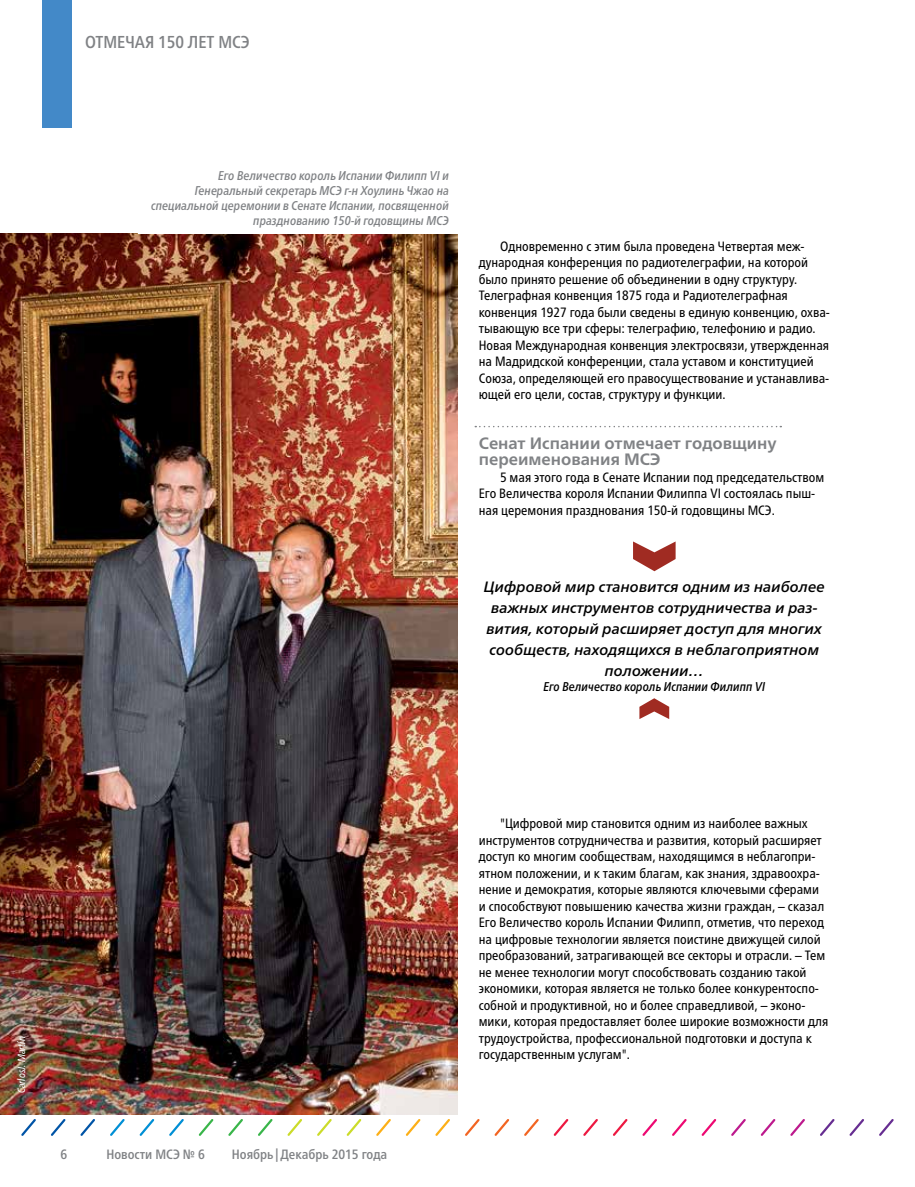
<style>
.page{position:relative;width:915px;height:1187px;background:#fff}
.page>*{position:absolute;margin:0;border:0;box-sizing:border-box;transform-origin:0 0}
.t1{font:500 condensed 17.25px "Frutiger Neue LTW1 G";color:#808285}
.t2{font:700 16.5px/16.5px "Frutiger Neue LTW1 G";color:#808285}
.t3{font:italic 500 15px/21px "Frutiger Neue LTW1 G";color:#000;text-align:center}
.t4{font:condensed 13.5px/16.5px "Frutiger Neue LTW1 G";color:#000}
.t5{font:500 condensed 13.5px "Frutiger Neue LTW1 G";color:#808285}
.t6{font:italic 500 condensed 12.75px/15.3px "Frutiger Neue LTW1 G";color:#808285;text-align:right}
.t7{font:italic 500 condensed 12.75px "Frutiger Neue LTW1 G";color:#000}
.t8{font:italic condensed 10.5px "Frutiger Neue LTW1 G";color:#fff}
</style>
<div class="page">
<svg style="left:475px;top:426px;width:306px;height:1px"></svg>
<img style="left:0;top:234px;width:457px;height:880px">
<svg style="left:633px;top:541px;width:42px;height:30px"></svg>
<svg style="left:639px;top:698px;width:30px;height:21px"></svg>
<svg style="left:21px;top:1119px;width:15px;height:17px"></svg>
<svg style="left:51px;top:1119px;width:15px;height:17px"></svg>
<svg style="left:80px;top:1119px;width:15px;height:17px"></svg>
<svg style="left:110px;top:1119px;width:15px;height:17px"></svg>
<svg style="left:139px;top:1119px;width:16px;height:17px"></svg>
<svg style="left:169px;top:1119px;width:15px;height:17px"></svg>
<svg style="left:198px;top:1119px;width:16px;height:17px"></svg>
<svg style="left:228px;top:1119px;width:15px;height:17px"></svg>
<svg style="left:258px;top:1119px;width:15px;height:17px"></svg>
<svg style="left:287px;top:1119px;width:15px;height:17px"></svg>
<svg style="left:317px;top:1119px;width:15px;height:17px"></svg>
<svg style="left:346px;top:1119px;width:16px;height:17px"></svg>
<svg style="left:376px;top:1119px;width:15px;height:17px"></svg>
<svg style="left:405px;top:1119px;width:16px;height:17px"></svg>
<svg style="left:435px;top:1119px;width:15px;height:17px"></svg>
<svg style="left:465px;top:1119px;width:15px;height:17px"></svg>
<svg style="left:494px;top:1119px;width:15px;height:17px"></svg>
<svg style="left:524px;top:1119px;width:15px;height:17px"></svg>
<svg style="left:553px;top:1119px;width:16px;height:17px"></svg>
<svg style="left:583px;top:1119px;width:15px;height:17px"></svg>
<svg style="left:613px;top:1119px;width:15px;height:17px"></svg>
<svg style="left:642px;top:1119px;width:15px;height:17px"></svg>
<svg style="left:672px;top:1119px;width:15px;height:17px"></svg>
<svg style="left:701px;top:1119px;width:16px;height:17px"></svg>
<svg style="left:731px;top:1119px;width:15px;height:17px"></svg>
<svg style="left:760px;top:1119px;width:16px;height:17px"></svg>
<svg style="left:790px;top:1119px;width:15px;height:17px"></svg>
<svg style="left:820px;top:1119px;width:15px;height:17px"></svg>
<svg style="left:849px;top:1119px;width:15px;height:17px"></svg>
<svg style="left:879px;top:1119px;width:15px;height:17px"></svg>
<div style="left:43px;top:0;width:29px;height:128px;background:#4389c8"></div>
<p class="t1" style="left:85px;top:32px;width:166px">Отмечая 150 лет МСЭ</p>
<p class="t6" style="left:151px;top:167px;width:299px">Его Величество король Испании Филипп VI и Генеральный секретарь МСЭ г-н Хоулинь Чжао на специальной церемонии в Сенате Испании, посвященной празднованию 150-й годовщины МСЭ</p>
<p class="t4" style="left:478px;top:237px;width:352px;text-indent:21px">Одновременно с этим была проведена Четвертая меж&shy;дународная конференция по радиотелеграфии, на которой было принято решение об объединении в одну структуру.<br>Телеграфная конвенция 1875 года и Радиотелеграфная конвенция 1927 года были сведены в единую конвенцию, охва&shy;тывающую все три сферы: телеграфию, телефонию и радио.<br>Новая Международная конвенция электросвязи, утвержденная на Мадридской конференции, стала уставом и конституцией Союза, определяющей его правосуществование и устанавлива&shy;ющей его цели, состав, структуру и функции.</p>
<p class="t2" style="left:478px;top:434px;width:299px">Сенат Испании отмечает годовщину переименования МСЭ</p>
<p class="t4" style="left:478px;top:468px;width:347px;text-indent:21px">5 мая этого года в Сенате Испании под председательством<br>Его Величества короля Испании Филиппа VI состоялась пыш&shy;ная церемония празднования 150-й годовщины МСЭ.</p>
<p class="t3" style="left:483px;top:576px;width:342px">Цифровой мир становится одним из наиболее важных инструментов сотрудничества и раз&shy;вития, который расширяет доступ для многих сообществ, находящихся в неблагоприятном положении…</p>
<p class="t7" style="left:543px;top:679px;width:223px">Его Величество король Испании Филипп VI</p>
<p class="t8" style="left:15px;top:1093px;width:59px;rotate:-90deg">CarlosJ. Martín</p>
<p class="t5" style="left:60px;top:1146px;width:8px">6</p>
<p class="t5" style="left:106px;top:1146px;width:100px">Новости МСЭ № 6</p>
<p class="t5" style="left:232px;top:1146px;width:157px">Ноябрь |Декабрь 2015 года</p>
<p class="t4" style="left:478px;top:815px;width:351px;text-indent:21px">"Цифровой мир становится одним из наиболее важных инструментов сотрудничества и развития, который расширяет доступ ко многим сообществам, находящимся в неблагопри&shy;ятном положении, и к таким благам, как знания, здравоохра&shy;нение и демократия, которые являются ключевыми сферами и способствуют повышению качества жизни граждан, – сказал Его Величество король Испании Филипп, отметив, что переход на цифровые технологии является поистине движущей силой преобразований, затрагивающей все секторы и отрасли. – Тем не менее технологии могут способствовать созданию такой экономики, которая является не только более конкурентоспо&shy;собной и продуктивной, но и более справедливой, – эконо&shy;мики, которая предоставляет более широкие возможности для трудоустройства, профессиональной подготовки и доступа к государственным услугам".</p>
</div>
